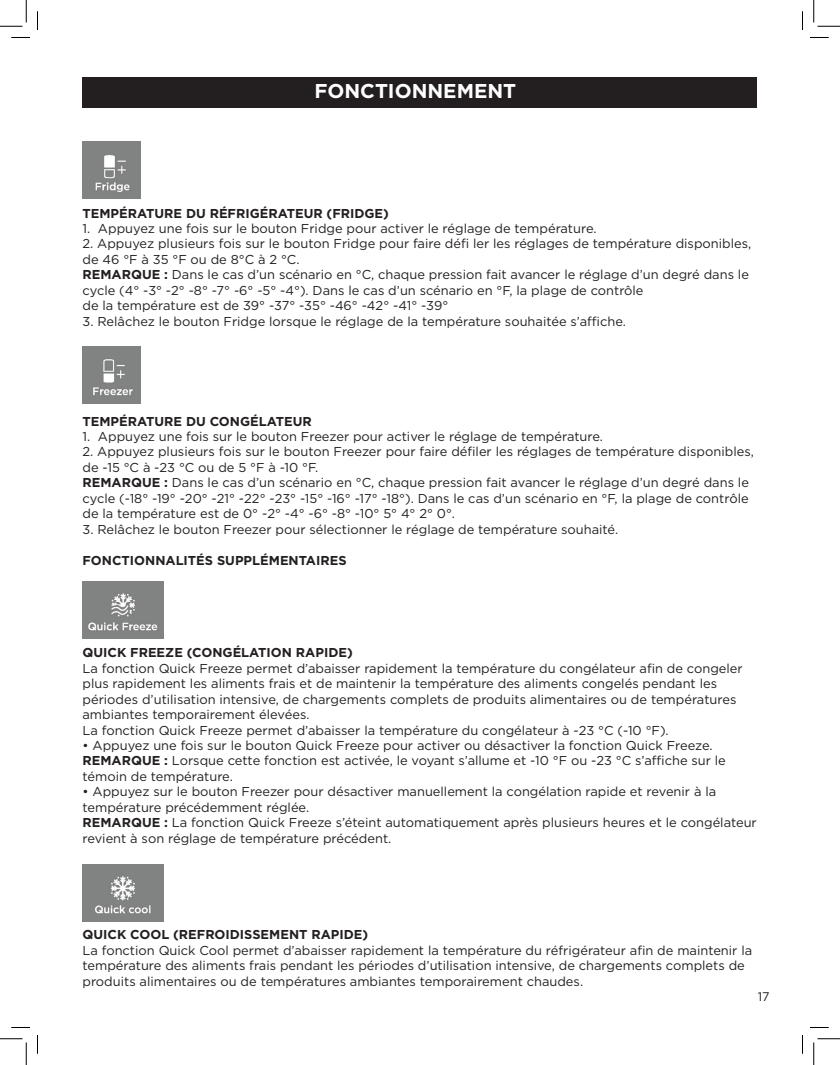
<style>
.page{position:relative;width:840px;height:1065px;background:#fff}
.page>*{position:absolute;margin:0;border:0;box-sizing:border-box;transform-origin:0 0}
.t1{font:700 20px "Gotham";color:#fff}
.t2{font:12.88px/15.5px "Gotham";color:#231f20}
.t3{font:700 12.88px "Gotham";color:#231f20}
.t4{font:12.5px "Gotham";color:#231f20}
.s1{font-weight:700}
</style>
<div class="page">
<img style="left:82px;top:141px;width:59px;height:58px">
<img style="left:82px;top:346px;width:59px;height:57px">
<div style="left:82px;top:77px;width:676px;height:30px;background:#231f20"></div>
<img style="left:83px;top:581px;width:81px;height:57px">
<img style="left:82px;top:865px;width:82px;height:57px">
<svg style="left:11px;top:37px;width:19px;height:1px"></svg>
<svg style="left:810px;top:37px;width:19px;height:1px"></svg>
<svg style="left:11px;top:1027px;width:19px;height:1px"></svg>
<svg style="left:810px;top:1027px;width:19px;height:1px"></svg>
<svg style="left:37px;top:11px;width:1px;height:19px"></svg>
<svg style="left:37px;top:1035px;width:1px;height:19px"></svg>
<svg style="left:802px;top:11px;width:1px;height:19px"></svg>
<svg style="left:802px;top:1035px;width:1px;height:19px"></svg>
<svg style="left:0;top:0;width:27px;height:27px"></svg>
<svg style="left:0;top:1039px;width:27px;height:26px"></svg>
<svg style="left:814px;top:0;width:26px;height:27px"></svg>
<svg style="left:814px;top:1039px;width:26px;height:26px"></svg>
<h1 class="t1" style="left:314px;top:78px;width:203px">FONCTIONNEMENT</h1>
<p class="t3" style="left:82px;top:205px;width:308px">TEMPÉRATURE DU RÉFRIGÉRATEUR (FRIDGE)</p>
<p class="t2" style="left:82px;top:220px;width:516px">1. Appuyez une fois sur le bouton Fridge pour activer le réglage de température.</p>
<p class="t2" style="left:82px;top:236px;width:670px">2. Appuyez plusieurs fois sur le bouton Fridge pour faire défi ler les réglages de température disponibles, de 46 °F à 35 °F ou de 8°C à 2 °C.<br><span class="s1">REMARQUE :</span> Dans le cas d’un scénario en °C, chaque pression fait avancer le réglage d’un degré dans le cycle (4° -3° -2° -8° -7° -6° -5° -4°). Dans le cas d’un scénario en °F, la plage de contrôle<br>de la température est de 39° -37° -35° -46° -42° -41° -39°</p>
<p class="t2" style="left:82px;top:313px;width:545px">3. Relâchez le bouton Fridge lorsque le réglage de la température souhaitée s’affiche.</p>
<p class="t3" style="left:82px;top:412px;width:231px">TEMPÉRATURE DU CONGÉLATEUR</p>
<p class="t2" style="left:82px;top:428px;width:522px">1. Appuyez une fois sur le bouton Freezer pour activer le réglage de température.</p>
<p class="t2" style="left:82px;top:444px;width:673px">2. Appuyez plusieurs fois sur le bouton Freezer pour faire défiler les réglages de température disponibles, de -15 °C à -23 °C ou de 5 °F à -10 °F.<br><span class="s1">REMARQUE :</span> Dans le cas d’un scénario en °C, chaque pression fait avancer le réglage d’un degré dans le cycle (-18° -19° -20° -21° -22° -23° -15° -16° -17° -18°). Dans le cas d’un scénario en °F, la plage de contrôle de la température est de 0° -2° -4° -6° -8° -10° 5° 4° 2° 0°.</p>
<p class="t2" style="left:82px;top:521px;width:537px">3. Relâchez le bouton Freezer pour sélectionner le réglage de température souhaité.</p>
<p class="t3" style="left:82px;top:551px;width:266px">FONCTIONNALITÉS SUPPLÉMENTAIRES</p>
<p class="t3" style="left:82px;top:644px;width:272px">QUICK FREEZE (CONGÉLATION RAPIDE)</p>
<p class="t2" style="left:82px;top:660px;width:662px">La fonction Quick Freeze permet d’abaisser rapidement la température du congélateur afin de congeler plus rapidement les aliments frais et de maintenir la température des aliments congelés pendant les périodes d’utilisation intensive, de chargements complets de produits alimentaires ou de températures ambiantes temporairement élevées.<br>La fonction Quick Freeze permet d’abaisser la température du congélateur à -23 °C (-10 °F).</p>
<p class="t2" style="left:82px;top:737px;width:645px">• Appuyez une fois sur le bouton Quick Freeze pour activer ou désactiver la fonction Quick Freeze.<br><span class="s1">REMARQUE :</span> Lorsque cette fonction est activée, le voyant s’allume et -10 °F ou -23 °C s’affiche sur le témoin de température.</p>
<p class="t2" style="left:82px;top:784px;width:676px">• Appuyez sur le bouton Freezer pour désactiver manuellement la congélation rapide et revenir à la température précédemment réglée.<br><span class="s1">REMARQUE :</span> La fonction Quick Freeze s’éteint automatiquement après plusieurs heures et le congélateur revient à son réglage de température précédent.</p>
<p class="t3" style="left:82px;top:926px;width:287px">QUICK COOL (REFROIDISSEMENT RAPIDE)</p>
<p class="t2" style="left:82px;top:942px;width:671px">La fonction Quick Cool permet d’abaisser rapidement la température du réfrigérateur afin de maintenir la température des aliments frais pendant les périodes d’utilisation intensive, de chargements complets de produits alimentaires ou de températures ambiantes temporairement chaudes.</p>
<p class="t4" style="left:758px;top:989px;width:13px">17</p>
</div>
